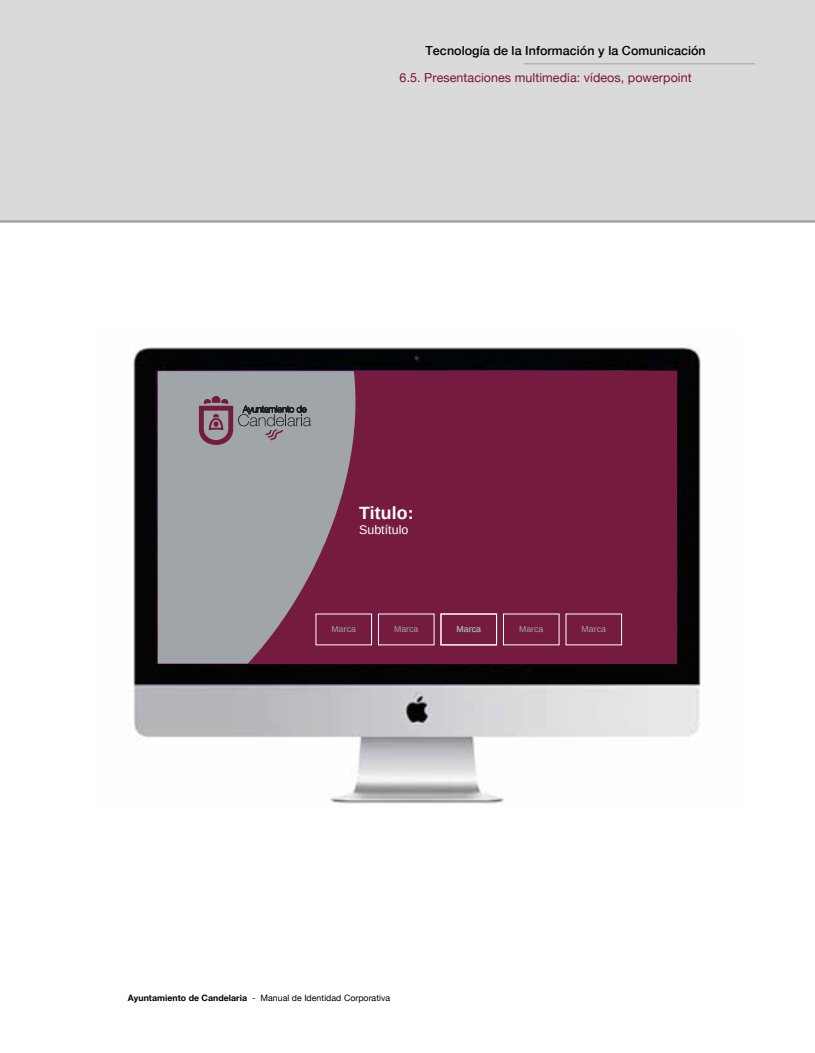
<style>
.page{position:relative;width:815px;height:1053px;background:#fff}
.page>*{position:absolute;margin:0;border:0;box-sizing:border-box;transform-origin:0 0}
.t1{font:700 17.75px "Arimo";letter-spacing:.005em;color:#fff}
.t2{font:12.5px "Helvetica Neue";letter-spacing:.005em;color:#7e123d}
.t3{font:500 12.5px "Helvetica Neue";letter-spacing:.005em;color:#000101}
.t4{font:12.38px "Arimo";letter-spacing:.005em;color:#fff}
.t5{font:8.75px "Helvetica Neue";letter-spacing:.005em;color:#000101}
.t6{font:8.75px "Arimo";letter-spacing:.005em;color:#a0a5a9}
.s1{font-weight:700}
</style>
<div class="page">
<img style="left:129px;top:344px;width:572px;height:460px">
<div style="left:158px;top:371px;width:519px;height:292px;background:#751b40"></div>
<svg style="left:158px;top:371px;width:203px;height:292px;fill:#a0a5a9"></svg>
<div style="left:0;top:0;width:815px;height:221px;background:#dadada"></div>
<hr style="left:524px;top:63px;width:231px;height:1px;background:#a0a5a9">
<hr style="left:0;top:220px;width:815px;height:3px;background:#a0a5a9">
<svg style="left:199px;top:396px;width:112px;height:49px;background:#8d838c"></svg>
<div style="left:441px;top:613px;width:56px;height:32px;border:1px solid #fff"></div>
<h2 class="t3" style="left:425px;top:43px;width:282px">Tecnología de la Información y la Comunicación</h2>
<h2 class="t2" style="left:400px;top:70px;width:294px">6.5. Presentaciones multimedia: vídeos, powerpoint</h2>
<h1 class="t1" style="left:359px;top:500px;width:56px">Titulo:</h1>
<h3 class="t4" style="left:359px;top:521px;width:51px">Subtítulo</h3>
<p class="t6" style="left:331px;top:623px;width:26px">Marca</p>
<p class="t6" style="left:394px;top:623px;width:26px">Marca</p>
<p class="t6" style="left:456px;top:623px;width:26px">Marca</p>
<p class="t6" style="left:519px;top:623px;width:26px">Marca</p>
<p class="t6" style="left:581px;top:623px;width:26px">Marca</p>
<p class="t5" style="left:128px;top:992px;width:264px"><span class="s1">Ayuntamiento de Candelaria</span> - Manual de Identidad Corporativa</p>
</div>
